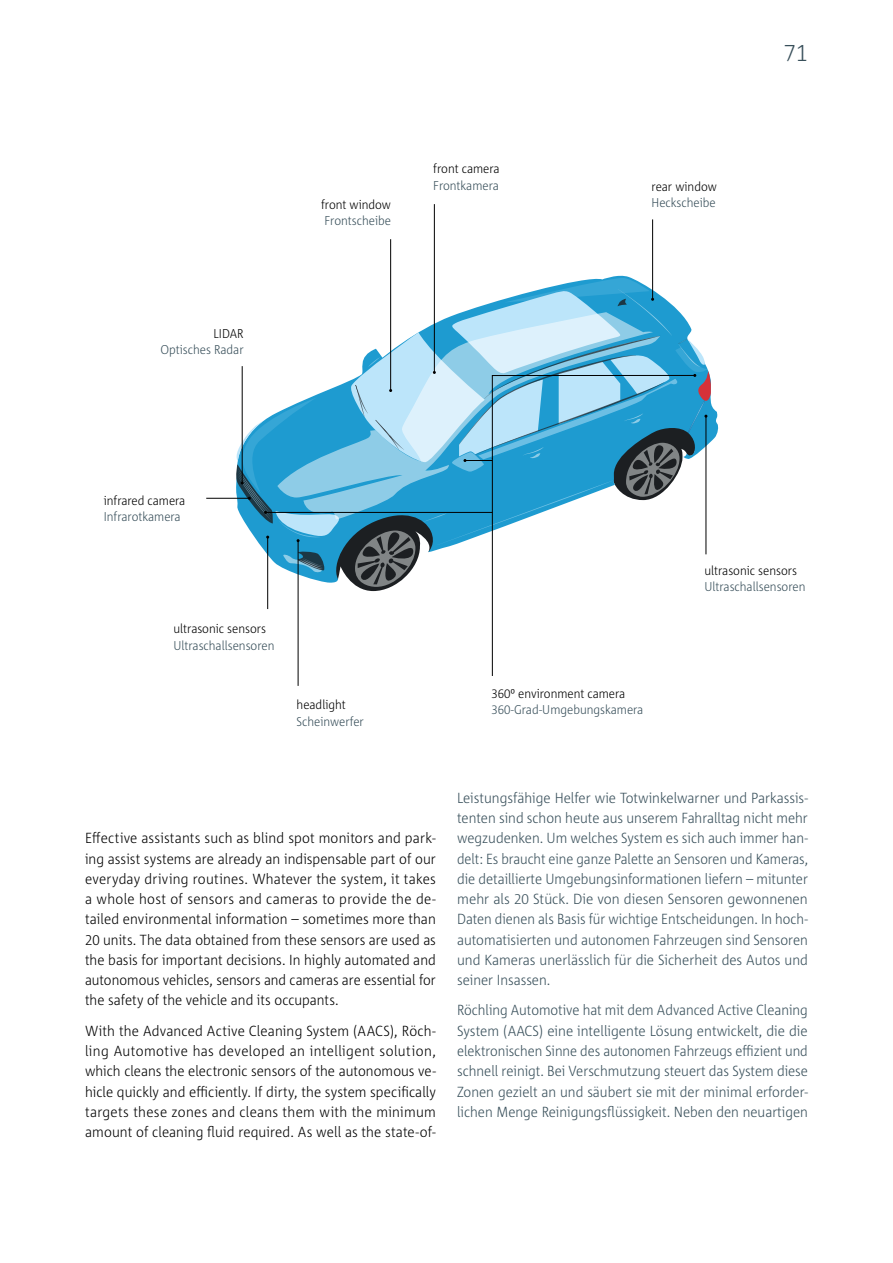
<style>
.page{position:relative;width:893px;height:1263px;background:#fff}
.page>*{position:absolute;margin:0;border:0;box-sizing:border-box;transform-origin:0 0}
.t1{font:300 24px "Corpid E1 s S Cd";color:#384f5a}
.t2{font:300 14.7px/20.2px "Corpid E1 s S Cd";color:#384f5a;text-align:justify}
.t3{font:300 14.7px/20.2px "Corpid E1 s S Cd";letter-spacing:.005em;color:#000;text-align:justify}
.t4{font:300 12.75px "Corpid E1 s S Cd";color:#384f5a}
.t5{font:300 12.75px "Corpid E1 s S Cd";color:#000}
</style>
<div class="page">
<hr style="left:492px;top:458px;width:1px;height:218px;background:#000">
<hr style="left:298px;top:541px;width:1px;height:145px;background:#000">
<hr style="left:267px;top:537px;width:1px;height:72px;background:#000">
<hr style="left:206px;top:498px;width:43px;height:1px;background:#000">
<hr style="left:390px;top:239px;width:1px;height:151px;background:#000">
<hr style="left:434px;top:204px;width:1px;height:168px;background:#000">
<hr style="left:652px;top:219px;width:1px;height:80px;background:#000">
<svg style="left:235px;top:278px;width:477px;height:313px"></svg>
<p class="t5" style="left:214px;top:325px;width:32px">LIDAR</p>
<p class="t4" style="left:160px;top:342px;width:85px">Optisches Radar</p>
<p class="t5" style="left:321px;top:196px;width:71px">front window</p>
<p class="t4" style="left:325px;top:213px;width:68px">Frontscheibe</p>
<p class="t5" style="left:433px;top:161px;width:68px">front camera</p>
<p class="t4" style="left:433px;top:177px;width:67px">Frontkamera</p>
<p class="t5" style="left:651px;top:178px;width:67px">rear window</p>
<p class="t4" style="left:651px;top:195px;width:66px">Heckscheibe</p>
<h1 class="t1" style="left:784px;top:38px;width:25px">71</h1>
<p class="t5" style="left:104px;top:492px;width:83px">infrared camera</p>
<p class="t4" style="left:104px;top:509px;width:78px">Infrarotkamera</p>
<p class="t5" style="left:173px;top:621px;width:94px">ultrasonic sensors</p>
<p class="t4" style="left:173px;top:637px;width:103px">Ultraschallsensoren</p>
<p class="t5" style="left:297px;top:696px;width:51px">headlight</p>
<p class="t4" style="left:297px;top:713px;width:69px">Scheinwerfer</p>
<p class="t5" style="left:491px;top:685px;width:135px">3600 environment camera</p>
<p class="t4" style="left:491px;top:702px;width:154px">360-Grad-Umgebungskamera</p>
<p class="t5" style="left:704px;top:562px;width:94px">ultrasonic sensors</p>
<p class="t4" style="left:704px;top:578px;width:103px">Ultraschallsensoren</p>
<p class="t3" style="left:85px;top:828px;width:352px">Effective assistants such as blind spot monitors and park&shy;ing assist systems are already an indispensable part of our everyday driving routines. Whatever the system, it takes a whole host of sensors and cameras to provide the de&shy;tailed environmental information – sometimes more than 20 units. The data obtained from these sensors are used as the basis for important decisions. In highly automated and autonomous vehicles, sensors and cameras are essential for the safety of the vehicle and its occupants.</p>
<p class="t3" style="left:85px;top:1020px;width:352px">With the Advanced Active Cleaning System (AACS), Röch&shy;ling Automotive has developed an intelligent solution, which cleans the electronic sensors of the autonomous ve&shy;hicle quickly and efficiently. If dirty, the system specifically targets these zones and cleans them with the minimum amount of cleaning fluid required. As well as the state-of-</p>
<p class="t2" style="left:457px;top:787px;width:353px">Leistungsfähige Helfer wie Totwinkelwarner und Parkassis&shy;tenten sind schon heute aus unserem Fahralltag nicht mehr wegzudenken. Um welches System es sich auch immer han&shy;delt: Es braucht eine ganze Palette an Sensoren und Kameras, die detaillierte Umgebungsinformationen liefern – mitunter mehr als 20 Stück. Die von diesen Sensoren gewonnenen Daten dienen als Basis für wichtige Entscheidungen. In hoch&shy;automatisierten und autonomen Fahrzeugen sind Sensoren und Kameras unerlässlich für die Sicherheit des Autos und seiner Insassen.</p>
<p class="t2" style="left:457px;top:1000px;width:352px">Röchling Automotive hat mit dem Advanced Active Cleaning System (AACS) eine intelligente Lösung entwickelt, die die elektronischen Sinne des autonomen Fahrzeugs effizient und schnell reinigt. Bei Verschmutzung steuert das System diese Zonen gezielt an und säubert sie mit der minimal erforder&shy;lichen Menge Reinigungsflüssigkeit. Neben den neuartigen</p>
</div>
